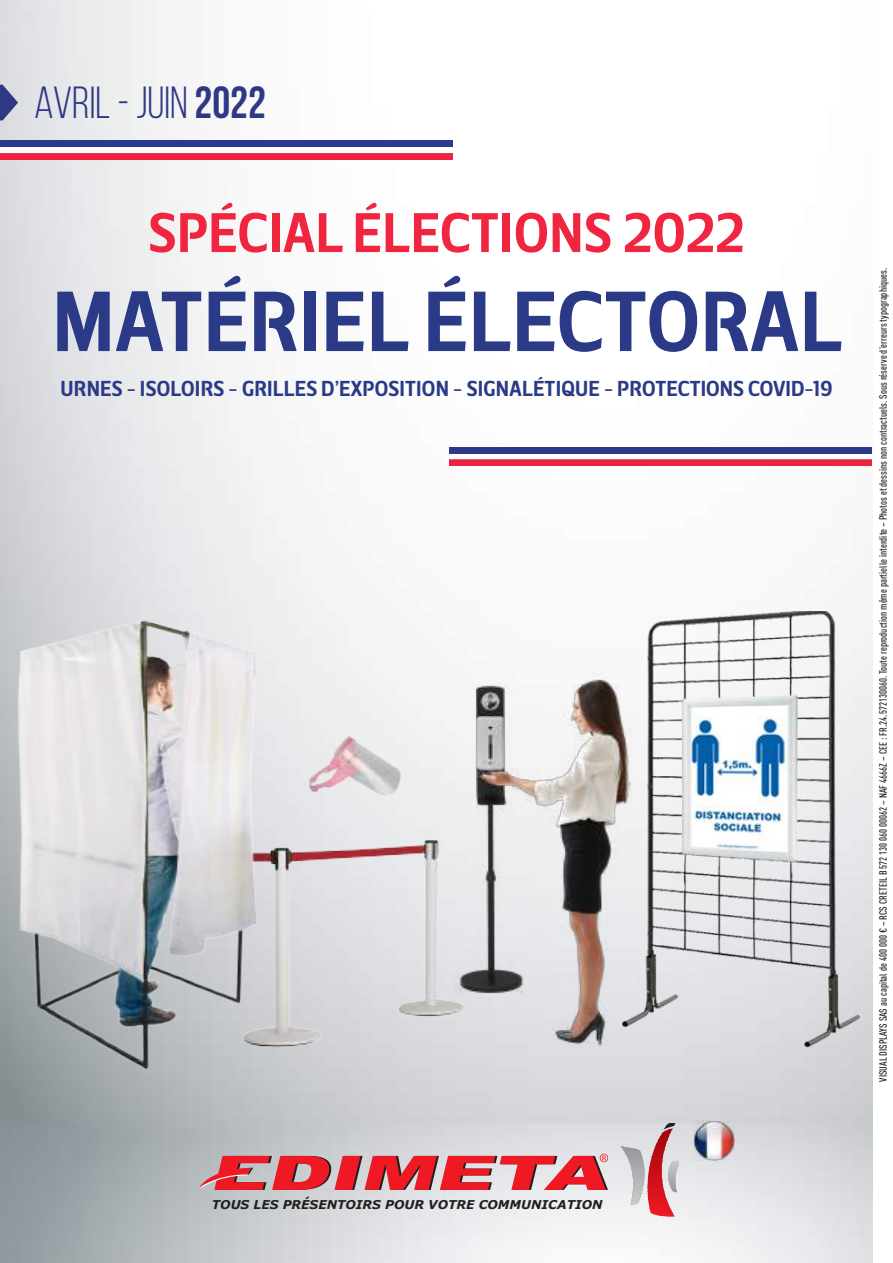
<style>
.page{position:relative;width:893px;height:1263px;background:#fff}
.page>*{position:absolute;margin:0;border:0;box-sizing:border-box;transform-origin:0 0}
.t1{font:600 82.5px "Breve Sans Title";letter-spacing:.01em;color:#2b3a87}
.t2{font:600 54px "Breve Sans Title";letter-spacing:.01em;color:#f0253f}
.t3{font:45px "Bebas Neue";color:#2e3885}
.t4{font:600 21px "Breve Sans Title";letter-spacing:.01em;color:#2b3a87}
.t5{font:italic 700 12.3px "Verdana";color:#241f1f}
.t6{font:500 condensed 10.5px "DINOT";color:#241f1f}
.s1{font-weight:700}
</style>
<div class="page">
<svg style="left:0;top:1232px;width:1px;height:31px"></svg>
<img style="left:1px;top:0;width:871px;height:1263px">
<img style="left:292px;top:812px;width:201px;height:276px">
<img style="left:0;top:606px;width:292px;height:488px">
<img style="left:580px;top:612px;width:293px;height:478px">
<img style="left:442px;top:648px;width:192px;height:399px">
<div style="left:450px;top:459px;width:422px;height:7px;background:#ed223f"></div>
<svg style="left:450px;top:453px;width:422px;height:6px"></svg>
<div style="left:450px;top:447px;width:422px;height:6px;background:#2d3a8b"></div>
<div style="left:0;top:153px;width:452px;height:6px;background:#ed223f"></div>
<svg style="left:1px;top:147px;width:451px;height:6px"></svg>
<div style="left:0;top:141px;width:452px;height:6px;background:#2d3a8b"></div>
<svg style="left:620px;top:1124px;width:59px;height:93px;background:#d6acb0"></svg>
<svg style="left:200px;top:1154px;width:408px;height:36px;background:#d9636a"></svg>
<svg style="left:0;top:85px;width:18px;height:35px"></svg>
<img style="left:299px;top:713px;width:115px;height:114px">
<img style="left:694px;top:1121px;width:40px;height:40px">
<h3 class="t3" style="left:34px;top:78px;width:233px">AVRIL - JUIN <span class="s1">2022</span></h3>
<h2 class="t2" style="left:148px;top:201px;width:598px">SPÉCIAL ÉLECTIONS 2022</h2>
<h1 class="t1" style="left:52px;top:273px;width:792px">MATÉRIEL ÉLECTORAL</h1>
<h3 class="t4" style="left:61px;top:376px;width:773px">URNES - ISOLOIRS - GRILLES D’EXPOSITION - SIGNALÉTIQUE - PROTECTIONS COVID-19</h3>
<p class="t6" style="left:877px;top:1081px;width:815px;rotate:-90deg">VISUAL DISPLAYS SAS au capital de 400 000 € – RCS CRETEIL B 572 130 060 00062 – NAF 4666Z – CEE : FR.24.572130060. Toute reproduction même partielle interdite – Photos et dessins non contractuels. Sous réserve d’erreurs typographiques.</p>
<p class="t5" style="left:212px;top:1196px;width:392px">TOUS LES PRÉSENTOIRS POUR VOTRE COMMUNICATION</p>
</div>
